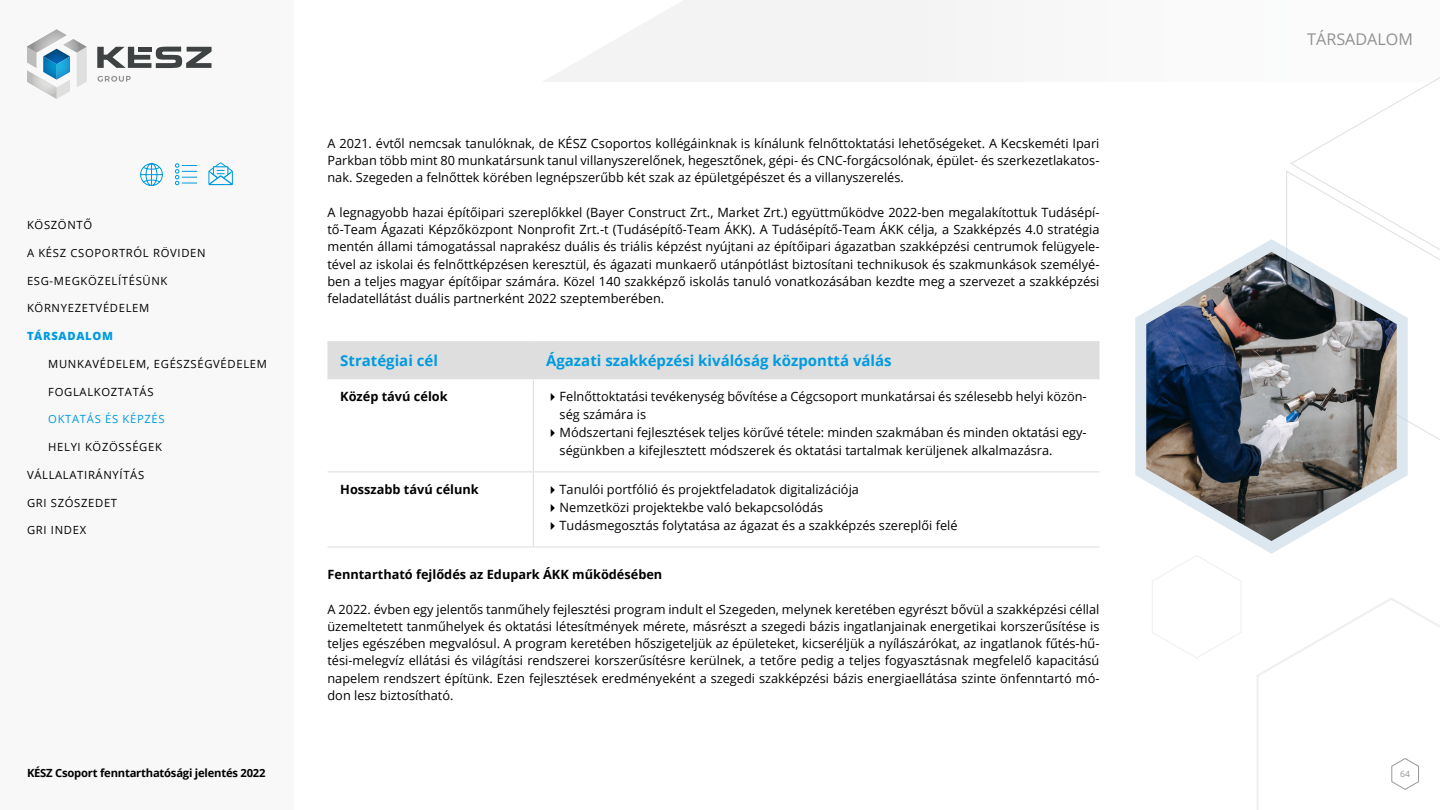
<style>
.page{position:relative;width:1440px;height:810px;background:#fff}
.page>*{position:absolute;margin:0;border:0;box-sizing:border-box;transform-origin:0 0}
.t1{font:16.12px "Open Sans";color:#929292}
.t2{font:700 15px "Open Sans";color:#009bdf}
.t3{font:12.75px/17.2px "Open Sans";color:#000;text-align:justify}
.t4{font:700 12.75px "Open Sans";color:#000}
.t5{font:11.25px "Open Sans";letter-spacing:.06em;color:#000}
.t6{font:700 11.25px "Open Sans";letter-spacing:-.02em;color:#000}
.t7{font:11.25px "Open Sans";letter-spacing:.06em;color:#009bdf}
.t8{font:800 11.25px "Open Sans";letter-spacing:.06em;color:#009bdf}
.t9{font:8.62px "Open Sans";color:#929292}
</style>
<div class="page">
<div style="left:0;top:0;width:294px;height:810px;background:#f8f8f8"></div>
<svg style="left:27px;top:29px;width:60px;height:70px"></svg>
<svg style="left:44px;top:51px;width:26px;height:26px"></svg>
<svg style="left:97px;top:47px;width:115px;height:21px"></svg>
<svg style="left:98px;top:76px;width:33px;height:6px"></svg>
<div style="left:327px;top:342px;width:772px;height:36px;background:#dfdede"></div>
<hr style="left:327px;top:341px;width:206px;height:1px;background:#dfdede">
<hr style="left:327px;top:378px;width:206px;height:1px;background:#dfdede">
<hr style="left:327px;top:471px;width:206px;height:1px;background:#dfdede">
<hr style="left:327px;top:546px;width:206px;height:2px;background:#dfdede">
<hr style="left:533px;top:341px;width:566px;height:1px;background:#dfdede">
<hr style="left:533px;top:342px;width:1px;height:36px;background:#dfdede">
<hr style="left:533px;top:378px;width:566px;height:1px;background:#dfdede">
<hr style="left:533px;top:379px;width:1px;height:92px;background:#dfdede">
<hr style="left:533px;top:471px;width:566px;height:1px;background:#dfdede">
<hr style="left:533px;top:472px;width:1px;height:74px;background:#dfdede">
<hr style="left:533px;top:546px;width:566px;height:2px;background:#dfdede">
<svg style="left:1286px;top:82px;width:154px;height:358px"></svg>
<svg style="left:543px;top:0;width:897px;height:82px"></svg>
<svg style="left:1152px;top:555px;width:89px;height:103px"></svg>
<svg style="left:1135px;top:239px;width:273px;height:315px"></svg>
<img style="left:1146px;top:252px;width:251px;height:289px">
<svg style="left:140px;top:163px;width:23px;height:23px"></svg>
<svg style="left:208px;top:162px;width:25px;height:23px"></svg>
<svg style="left:175px;top:163px;width:23px;height:23px"></svg>
<svg style="left:1257px;top:598px;width:183px;height:212px"></svg>
<p class="t5" style="left:27px;top:217px;width:67px">KÖSZÖNTŐ</p>
<p class="t5" style="left:27px;top:245px;width:180px">A KÉSZ CSOPORTRÓL RÖVIDEN</p>
<p class="t5" style="left:27px;top:273px;width:142px">ESG-MEGKÖZELÍTÉSÜNK</p>
<p class="t5" style="left:27px;top:301px;width:124px">KÖRNYEZETVÉDELEM</p>
<p class="t8" style="left:27px;top:328px;width:87px">TÁRSADALOM</p>
<p class="t5" style="left:48px;top:356px;width:220px">MUNKAVÉDELEM, EGÉSZSÉGVÉDELEM</p>
<p class="t5" style="left:48px;top:384px;width:107px">FOGLALKOZTATÁS</p>
<p class="t7" style="left:48px;top:412px;width:118px">OKTATÁS ÉS KÉPZÉS</p>
<p class="t5" style="left:48px;top:439px;width:115px">HELYI KÖZÖSSÉGEK</p>
<p class="t5" style="left:27px;top:467px;width:119px">VÁLLALATIRÁNYÍTÁS</p>
<p class="t5" style="left:27px;top:495px;width:92px">GRI SZÓSZEDET</p>
<p class="t5" style="left:27px;top:523px;width:61px">GRI INDEX</p>
<p class="t6" style="left:27px;top:765px;width:240px">KÉSZ Csoport fenntarthatósági jelentés 2022</p>
<p class="t3" style="left:327px;top:134px;width:773px">A 2021. évtől nemcsak tanulóknak, de KÉSZ Csoportos kollégáinknak is kínálunk felnőttoktatási lehetőségeket. A Kecskeméti Ipari Parkban több mint 80 munkatársunk tanul villanyszerelőnek, hegesztőnek, gépi- és CNC-forgácsolónak, épület- és szerkezetlakatos&shy;nak. Szegeden a felnőttek körében legnépszerűbb két szak az épületgépészet és a villanyszerelés.</p>
<p class="t3" style="left:327px;top:203px;width:774px">A legnagyobb hazai építőipari szereplőkkel (Bayer Construct Zrt., Market Zrt.) együttműködve 2022-ben megalakítottuk Tudásépí&shy;tő-Team Ágazati Képzőközpont Nonprofit Zrt.-t (Tudásépítő-Team ÁKK). A Tudásépítő-Team ÁKK célja, a Szakképzés 4.0 stratégia mentén állami támogatással naprakész duális és triális képzést nyújtani az építőipari ágazatban szakképzési centrumok felügyele&shy;tével az iskolai és felnőttképzésen keresztül, és ágazati munkaerő utánpótlást biztosítani technikusok és szakmunkások személyé&shy;ben a teljes magyar építőipar számára. Közel 140 szakképző iskolás tanuló vonatkozásában kezdte meg a szervezet a szakképzési feladatellátást duális partnerként 2022 szeptemberében.</p>
<p class="t2" style="left:340px;top:350px;width:99px">Stratégiai cél</p>
<p class="t2" style="left:546px;top:350px;width:347px">Ágazati szakképzési kiválóság központtá válás</p>
<p class="t4" style="left:340px;top:388px;width:109px">Közép távú célok</p>
<p class="t3" style="left:560px;top:387px;width:529px;line-height:18px;text-align:left">Felnőttoktatási tevékenység bővítése a Cégcsoport munkatársai és szélesebb helyi közön&shy;ség számára is<br>Módszertani fejlesztések teljes körűvé tétele: minden szakmában és minden oktatási egy&shy;ségünkben a kifejlesztett módszerek és oktatási tartalmak kerüljenek alkalmazásra.</p>
<p class="t4" style="left:340px;top:481px;width:140px">Hosszabb távú célunk</p>
<p class="t3" style="left:560px;top:480px;width:400px;line-height:18px;text-align:left">Tanulói portfólió és projektfeladatok digitalizációja<br>Nemzetközi projektekbe való bekapcsolódás<br>Tudásmegosztás folytatása az ágazat és a szakképzés szereplői felé</p>
<p class="t4" style="left:327px;top:565px;width:336px">Fenntartható fejlődés az Edupark ÁKK működésében</p>
<p class="t3" style="left:327px;top:600px;width:773px">A 2022. évben egy jelentős tanműhely fejlesztési program indult el Szegeden, melynek keretében egyrészt bővül a szakképzési céllal üzemeltetett tanműhelyek és oktatási létesítmények mérete, másrészt a szegedi bázis ingatlanjainak energetikai korszerűsítése is teljes egészében megvalósul. A program keretében hőszigeteljük az épületeket, kicseréljük a nyílászárókat, az ingatlanok fűtés-hű&shy;tési-melegvíz ellátási és világítási rendszerei korszerűsítésre kerülnek, a tetőre pedig a teljes fogyasztásnak megfelelő kapacitású napelem rendszert építünk. Ezen fejlesztések eredményeként a szegedi szakképzési bázis energiaellátása szinte önfenntartó mó&shy;don lesz biztosítható.</p>
<p class="t1" style="left:1307px;top:28px;width:107px">TÁRSADALOM</p>
<p class="t9" style="left:1400px;top:768px;width:11px">64</p>
</div>
